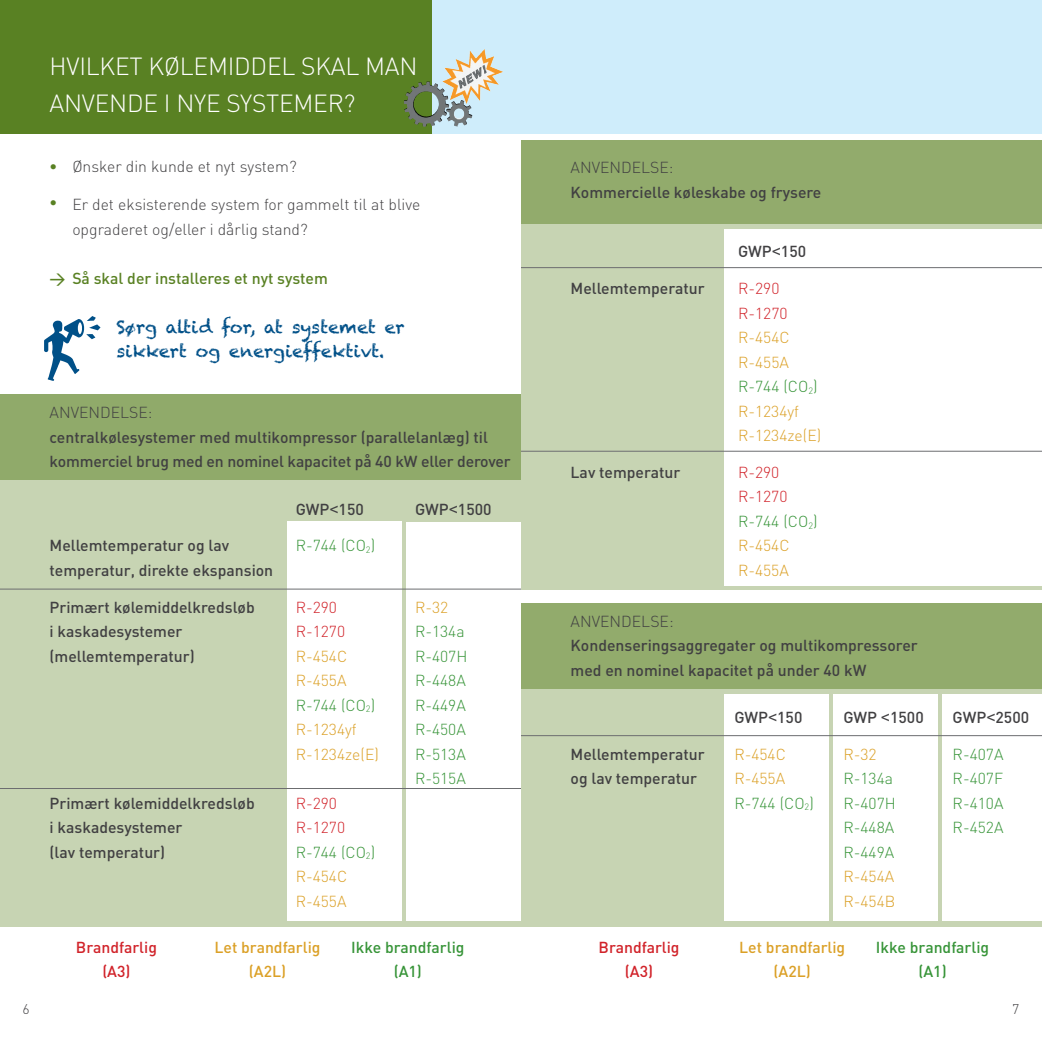
<style>
.page{position:relative;width:1042px;height:1042px;background:#fff}
.page>*{position:absolute;margin:0;border:0;box-sizing:border-box;transform-origin:0 0}
.t1{font:300 24.5px/36.8px "DIN";letter-spacing:-.01em;color:#fff}
.t2{font:17.5px/24.5px "Chalkduster";color:#005088}
.t3{font:500 15.75px/24.5px "DIN";color:#414042}
.t4{font:300 15.75px/24.5px "DIN";color:#dba026}
.t5{font:300 15.75px/24.5px "DIN";color:#414042}
.t6{font:300 15.75px/24.5px "DIN";color:#379438}
.t7{font:500 15.75px/24.5px "DIN";color:#dba026;text-align:center}
.t8{font:500 15.75px/24.5px "DIN";color:#379438;text-align:center}
.t9{font:500 15.75px "DIN";color:#598123}
.t10{font:500 15.75px/24.5px "DIN";color:#d1232a;text-align:center}
.t11{font:300 15.75px/24.5px "DIN";color:#d1232a}
.t12{font:300 14px "DIN";color:#414042}
.s1{font-weight:700;color:#598123}
.s2{font-family:"Arial";font-weight:400}
.s3{color:#379438}
.s4{color:#d1232a}
</style>
<div class="page">
<div style="left:0;top:0;width:1042px;height:134px;background:#cfedfb"></div>
<div style="left:0;top:394px;width:521px;height:532px;background:#c7d4b3"></div>
<div style="left:0;top:0;width:432px;height:134px;background:#598123"></div>
<img style="left:442px;top:51px;width:41px;height:49px">
<img style="left:44px;top:316px;width:57px;height:65px">
<div style="left:407px;top:522px;width:114px;height:398px;background:#fff"></div>
<div style="left:288px;top:521px;width:114px;height:400px;background:#fff"></div>
<div style="left:0;top:394px;width:521px;height:86px;background:#90aa6a"></div>
<div style="left:521px;top:613px;width:521px;height:313px;background:#c7d4b3"></div>
<div style="left:521px;top:140px;width:521px;height:450px;background:#c7d4b3"></div>
<div style="left:943px;top:694px;width:99px;height:227px;background:#fff"></div>
<div style="left:724px;top:229px;width:318px;height:356px;background:#fff"></div>
<div style="left:521px;top:140px;width:521px;height:84px;background:#92ab6c"></div>
<hr style="left:521px;top:267px;width:521px;height:1px;background:#6c6d70">
<div style="left:833px;top:694px;width:105px;height:227px;background:#fff"></div>
<div style="left:724px;top:694px;width:104px;height:227px;background:#fff"></div>
<div style="left:521px;top:603px;width:521px;height:86px;background:#92ab6c"></div>
<hr style="left:521px;top:735px;width:521px;height:1px;background:#6c6d70">
<hr style="left:521px;top:451px;width:521px;height:1px;background:#6c6d70">
<hr style="left:0;top:589px;width:521px;height:1px;background:#6c6d70">
<hr style="left:0;top:788px;width:521px;height:1px;background:#6c6d70">
<h1 class="t1" style="left:50px;top:48px;width:369px">HVILKET KØLEMIDDEL SKAL MAN<br>ANVENDE I NYE SYSTEMER?</h1>
<p class="t5" style="left:50px;top:153px;width:249px"><span class="s1">•</span> Ønsker din kunde et nyt system?</p>
<p class="t5" style="left:72px;top:192px;width:349px;text-indent:-23px"><span class="s1">•</span> Er det eksisterende system for gammelt til at blive opgraderet og/eller i dårlig stand?</p>
<p class="t9" style="left:50px;top:268px;width:280px">&gt; Så skal der installeres et nyt system</p>
<p class="t2" style="left:117px;top:314px;width:290px">Sørg altid for, at systemet er sikkert og energieffektivt.</p>
<p class="t5" style="left:50px;top:400px;width:21px">Anvendelse</p>
<p class="t5" style="left:148px;top:400px;width:6px">:</p>
<p class="t3" style="left:50px;top:424px;width:463px">centralkølesystemer med multikompressor (parallelanlæg) til kommerciel brug med en nominel kapacitet på 40 kW eller derover</p>
<p class="t3" style="left:50px;top:533px;width:225px">Mellemtemperatur og lav temperatur, direkte ekspansion</p>
<p class="t3" style="left:50px;top:594px;width:207px">Primært kølemiddelkredsløb i kaskadesystemer (mellemtemperatur)</p>
<p class="t3" style="left:50px;top:790px;width:207px">Primært kølemiddelkredsløb i kaskadesystemer<br>(lav temperatur)</p>
<p class="t3" style="left:296px;top:496px;width:70px">GWP<span class="s2">&lt;</span>150</p>
<p class="t6" style="left:296px;top:533px;width:81px">R-744 (CO<sub>2</sub>)</p>
<p class="t11" style="left:296px;top:594px;width:51px">R-290<br>R-1270</p>
<p class="t4" style="left:296px;top:643px;width:85px">R-454C<br>R-455A<br><span class="s3">R-744 (CO</span><sub>2</sub><span class="s3">)<br></span>R-1234yf<br>R-1234ze(E)</p>
<p class="t4" style="left:296px;top:790px;width:81px"><span class="s4">R-290<br>R-1270<br></span><span class="s3">R-744 (CO</span><sub>2</sub><span class="s3">)<br></span>R-454C<br>R-455A</p>
<p class="t3" style="left:415px;top:496px;width:78px">GWP<span class="s2">&lt;</span>1500</p>
<p class="t4" style="left:415px;top:594px;width:35px">R-32</p>
<p class="t6" style="left:415px;top:619px;width:54px">R-134a<br>R-407H<br>R-448A<br>R-449A<br>R-450A<br>R-513A<br>R-515A</p>
<p class="t10" style="left:76px;top:934px;width:83px">Brandfarlig (A3)</p>
<p class="t7" style="left:214px;top:934px;width:108px">Let brandfarlig (A2L)</p>
<p class="t8" style="left:351px;top:934px;width:115px">Ikke brandfarlig (A1)</p>
<p class="t5" style="left:570px;top:155px;width:21px">Anvendelse</p>
<p class="t5" style="left:669px;top:155px;width:6px">:</p>
<p class="t3" style="left:570px;top:179px;width:252px">Kommercielle køleskabe og frysere</p>
<p class="t3" style="left:570px;top:276px;width:136px">Mellemtemperatur</p>
<p class="t3" style="left:570px;top:459px;width:111px">Lav temperatur</p>
<p class="t3" style="left:738px;top:239px;width:70px">GWP<span class="s2">&lt;</span>150</p>
<p class="t11" style="left:738px;top:276px;width:51px">R-290<br>R-1270</p>
<p class="t4" style="left:738px;top:325px;width:85px">R-454C<br>R-455A<br><span class="s3">R-744 (CO</span><sub>2</sub><span class="s3">)<br></span>R-1234yf<br>R-1234ze(E)</p>
<p class="t4" style="left:738px;top:460px;width:81px"><span class="s4">R-290<br>R-1270<br></span><span class="s3">R-744 (CO</span><sub>2</sub><span class="s3">)<br></span>R-454C<br>R-455A</p>
<p class="t5" style="left:570px;top:608px;width:21px">Anvendelse</p>
<p class="t5" style="left:669px;top:608px;width:6px">:</p>
<p class="t3" style="left:570px;top:633px;width:349px">Kondenseringsaggregater og multikompressorer med en nominel kapacitet på under 40 kW</p>
<p class="t3" style="left:570px;top:741px;width:136px">Mellemtemperatur og lav temperatur</p>
<p class="t3" style="left:734px;top:704px;width:70px">GWP<span class="s2">&lt;</span>150</p>
<p class="t4" style="left:734px;top:741px;width:81px">R-454C<br>R-455A<br><span class="s3">R-744 (CO</span><sub>2</sub><span class="s3">)</span></p>
<p class="t3" style="left:843px;top:704px;width:82px">GWP <span class="s2">&lt;</span>1500</p>
<p class="t4" style="left:843px;top:741px;width:35px">R-32</p>
<p class="t6" style="left:843px;top:766px;width:54px">R-134a<br>R-407H<br>R-448A<br>R-449A</p>
<p class="t4" style="left:843px;top:864px;width:53px">R-454A<br>R-454B</p>
<p class="t3" style="left:952px;top:704px;width:78px">GWP<span class="s2">&lt;</span>2500</p>
<p class="t6" style="left:952px;top:741px;width:52px;text-align:justify">R-407A R-407F R-410A R-452A</p>
<p class="t10" style="left:598px;top:934px;width:83px">Brandfarlig (A3)</p>
<p class="t7" style="left:739px;top:934px;width:108px">Let brandfarlig (A2L)</p>
<p class="t8" style="left:876px;top:934px;width:115px">Ikke brandfarlig (A1)</p>
<p class="t12" style="left:23px;top:1000px;width:9px">6</p>
<p class="t12" style="left:1012px;top:1000px;width:9px">7</p>
</div>
